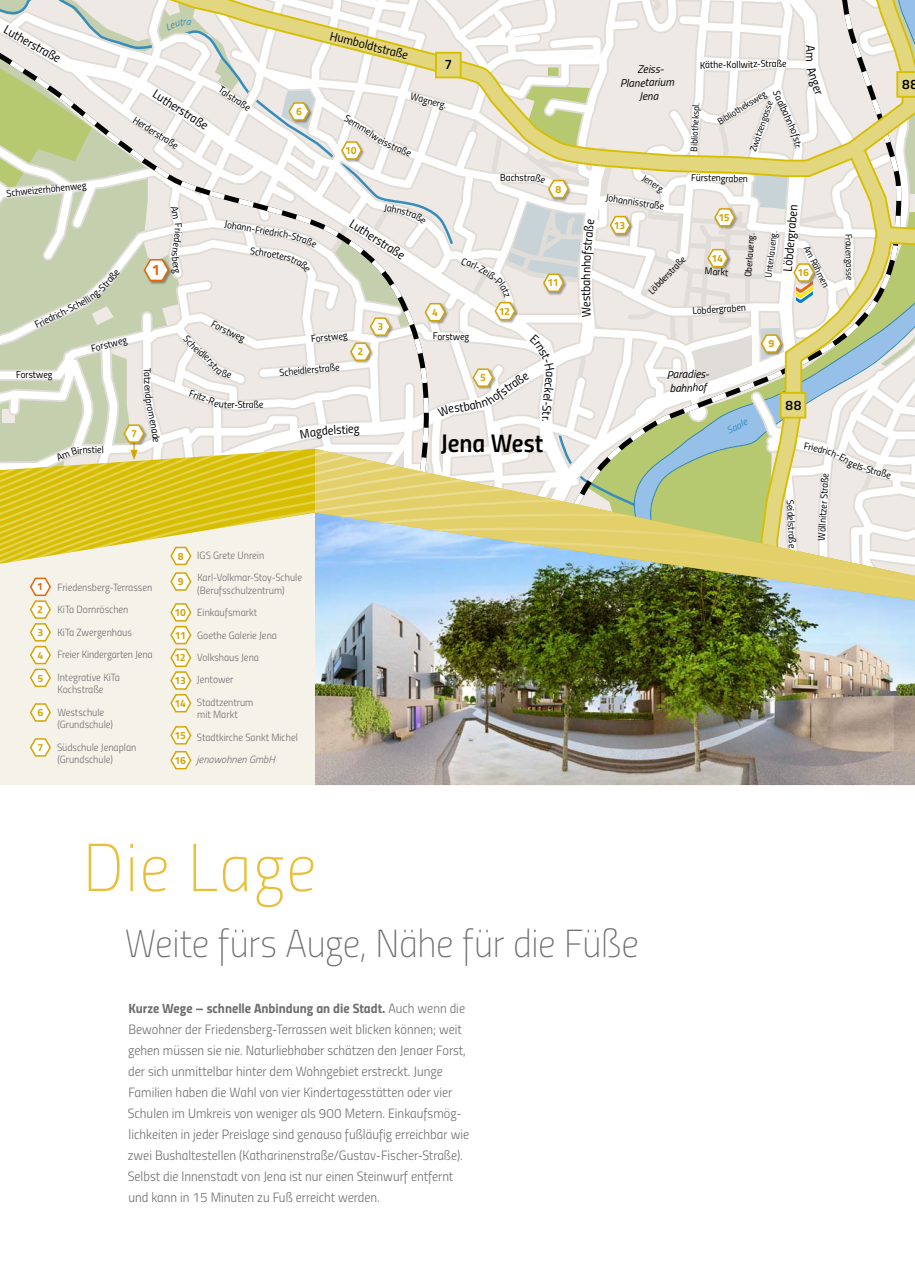
<style>
.page{position:relative;width:915px;height:1285px;background:#fff}
.page>*{position:absolute;margin:0;border:0;box-sizing:border-box;transform-origin:0 0}
.t1{font:67.5px "Titillium Thin Upright";letter-spacing:.025em;color:#eabe38}
.t2{font:39px "Titillium Thin Upright";letter-spacing:-.01em;color:#706f6f}
.t3{font:25.5px "Titillium Semibold Upright";letter-spacing:-.005em;color:#000}
.t4{font:15px "Titillium Bold Upright";color:#eb6209}
.t5{font:13.65px "Titillium Semibold Upright";color:#000}
.t6{font:13.5px/21px "Titillium Light Upright";color:#706f6f}
.t7{font:13.5px "Titillium Bold Upright";color:#706f6f}
.t8{font:12.45px "Titillium Regular Upright";color:#000}
.t9{font:italic 11.25px/13.5px "Titillium";color:#000}
.t10{font:10.5px/22.4px "Titillium Light Upright";color:#706f6f}
.t11{font:10.5px/22.8px "Titillium Bold Upright";letter-spacing:-.03em;color:#d4a504;text-align:justify}
.t12{font:italic 300 10.5px "Titillium";color:#706f6f}
.t13{font:10.5px "Titillium Bold Upright";color:#eb6209}
.t14{font:9.9px "Titillium Regular Upright";color:#000}
.t15{font:italic 9.9px "Titillium";color:#368dbc}
.t16{font:9.3px "Titillium Regular Upright";color:#000}
.s1{font-family:"Titillium Light Upright"}
</style>
<div class="page">
<img style="left:315px;top:770px;width:599px;height:14px">
<div style="left:0;top:770px;width:315px;height:14px;background:#f5f2ea"></div>
<img style="left:0;top:0;width:914px;height:770px">
<p class="t8" style="left:10px;top:20px;width:23px;rotate:30deg">Luth</p>
<p class="t8" style="left:28px;top:31px;width:37px;rotate:29deg">erstraß</p>
<p class="t14" style="left:6px;top:186px;width:82px;rotate:-6deg">Schweizerhöhenweg</p>
<p class="t14" style="left:39px;top:315px;width:36px;rotate:-26deg">iedrich-S</p>
<p class="t8" style="left:159px;top:85px;width:64px;rotate:33deg">Lutherstraße</p>
<p class="t14" style="left:138px;top:112px;width:53px;rotate:33deg">Herderstraße</p>
<p class="t14" style="left:224px;top:82px;width:38px;rotate:34deg">Talstraße</p>
<p class="t11" style="left:296px;top:99px;width:7px">6</p>
<p class="t8" style="left:332px;top:27px;width:82px;rotate:14deg">Humboldtstraße</p>
<p class="t5" style="left:444px;top:54px;width:9px">7</p>
<p class="t14" style="left:349px;top:111px;width:26px;rotate:31deg">Semm</p>
<p class="t11" style="left:345px;top:138px;width:13px">10</p>
<p class="t14" style="left:412px;top:89px;width:38px;rotate:15deg">Wagnerg.</p>
<p class="t14" style="left:394px;top:139px;width:22px;rotate:24deg">traße</p>
<p class="t9" style="left:636px;top:62px;width:29px;rotate:-2deg">Zeiss-</p>
<p class="t9" style="left:619px;top:76px;width:56px;rotate:-2deg">Planetarium</p>
<p class="t9" style="left:638px;top:89px;width:21px;rotate:-2deg">Jena</p>
<p class="t14" style="left:699px;top:58px;width:88px;rotate:-1deg">Käthe-Kollwitz-Straße</p>
<p class="t16" style="left:686px;top:151px;width:50px;rotate:-87deg">Bibliothekspl.</p>
<p class="t16" style="left:714px;top:117px;width:57px;rotate:-32deg">Bibliotheksweg</p>
<p class="t14" style="left:786px;top:97px;width:33px;rotate:65deg">albahnh</p>
<p class="t16" style="left:746px;top:149px;width:54px;rotate:-71deg">Zwätzengasse</p>
<p class="t8" style="left:819px;top:45px;width:18px;rotate:90deg">Am</p>
<p class="t8" style="left:819px;top:64px;width:30px;rotate:71deg">Anger</p>
<p class="t14" style="left:510px;top:170px;width:10px">ch</p>
<p class="t14" style="left:691px;top:170px;width:58px;rotate:1deg">Fürstengraben</p>
<p class="t16" style="left:646px;top:171px;width:26px;rotate:32deg">Jenerg.</p>
<p class="t11" style="left:555px;top:177px;width:7px">8</p>
<p class="t14" style="left:607px;top:190px;width:60px;rotate:9deg">Johannisstraße</p>
<p class="t8" style="left:778px;top:270px;width:68px;rotate:-85deg">Löbdergraben</p>
<p class="t11" style="left:718px;top:205px;width:13px">15</p>
<p class="t8" style="left:355px;top:214px;width:64px;rotate:32deg">Lutherstraße</p>
<p class="t8" style="left:578px;top:240px;width:24px;rotate:-84deg">raße</p>
<p class="t14" style="left:225px;top:217px;width:61px;rotate:9deg">Johann-Friedric</p>
<p class="t11" style="left:613px;top:213px;width:13px">13</p>
<p class="t14" style="left:186px;top:228px;width:5px;rotate:90deg">r</p>
<p class="t16" style="left:741px;top:277px;width:45px;rotate:-86deg">Oberlaueng.</p>
<p class="t16" style="left:761px;top:276px;width:48px;rotate:-83deg">Unterlaueng.</p>
<p class="t16" style="left:812px;top:243px;width:47px;rotate:63deg">Am Rähmen</p>
<p class="t16" style="left:855px;top:233px;width:48px;rotate:89deg">Frauengasse</p>
<p class="t14" style="left:251px;top:243px;width:28px;rotate:9deg">Schroe</p>
<p class="t11" style="left:711px;top:246px;width:13px">14</p>
<p class="t8" style="left:577px;top:261px;width:8px;rotate:-90deg">o</p>
<p class="t16" style="left:645px;top:287px;width:50px;rotate:-46deg">Löbderstraße</p>
<p class="t8" style="left:576px;top:285px;width:26px;rotate:-89deg">ahnh</p>
<p class="t4" style="left:152px;top:258px;width:10px">1</p>
<p class="t11" style="left:797px;top:260px;width:13px">16</p>
<p class="t14" style="left:705px;top:263px;width:25px;rotate:4deg">Markt</p>
<p class="t11" style="left:547px;top:270px;width:13px">11</p>
<p class="t8" style="left:576px;top:296px;width:12px;rotate:-90deg">tb</p>
<p class="t11" style="left:377px;top:314px;width:7px">3</p>
<p class="t11" style="left:432px;top:300px;width:7px">4</p>
<p class="t11" style="left:498px;top:299px;width:13px">12</p>
<p class="t14" style="left:691px;top:303px;width:55px;rotate:-4deg">Löbdergraben</p>
<p class="t14" style="left:90px;top:341px;width:38px;rotate:-13deg">Forstweg</p>
<p class="t14" style="left:199px;top:341px;width:20px;rotate:39deg">eidle</p>
<p class="t14" style="left:310px;top:331px;width:38px;rotate:-5deg">Forstweg</p>
<p class="t14" style="left:16px;top:367px;width:38px;rotate:-1deg">Forstweg</p>
<p class="t14" style="left:279px;top:365px;width:62px;rotate:-5deg">Scheidlerstraße</p>
<p class="t11" style="left:131px;top:421px;width:7px">7</p>
<p class="t14" style="left:192px;top:386px;width:15px;rotate:19deg">Frit</p>
<p class="t14" style="left:234px;top:397px;width:13px">-St</p>
<p class="t11" style="left:357px;top:339px;width:7px">2</p>
<p class="t13" style="left:37px;top:578px;width:7px">1</p>
<p class="t11" style="left:37px;top:597px;width:8px">2<br>3<br>4<br>5</p>
<p class="t11" style="left:37px;top:700px;width:7px">6</p>
<p class="t11" style="left:37px;top:735px;width:7px">7</p>
<p class="t10" style="left:57px;top:575px;width:97px">Friedensberg-Terrassen<br>KiTa Dornröschen<br>KiTa Zwergenhaus<br>Freier Kindergarten Jena<br>Integrative KiTa</p>
<p class="t10" style="left:57px;top:677px;width:48px">Kochstraße<br>Westschule</p>
<p class="t10" style="left:57px;top:712px;width:81px">(Grundschule)<br>Südschule Jenaplan</p>
<p class="t10" style="left:57px;top:747px;width:57px">(Grundschule)</p>
<p class="t11" style="left:178px;top:543px;width:7px">8</p>
<p class="t11" style="left:178px;top:569px;width:7px">9</p>
<p class="t11" style="left:174px;top:600px;width:13px">10</p>
<p class="t11" style="left:175px;top:622px;width:13px">11</p>
<p class="t11" style="left:174px;top:645px;width:13px">12</p>
<p class="t11" style="left:174px;top:668px;width:13px">13</p>
<p class="t11" style="left:174px;top:691px;width:13px">14</p>
<p class="t11" style="left:174px;top:723px;width:13px">15</p>
<p class="t11" style="left:174px;top:747px;width:13px">16</p>
<p class="t10" style="left:197px;top:543px;width:106px">IGS Grete Unrein<br>Karl-Volkmar-Stoy-Schule</p>
<p class="t10" style="left:197px;top:578px;width:89px">(Berufsschulzentrum)<br>Einkaufsmarkt<br>Goethe Galerie Jena<br>Volkshaus Jena<br>Jentower<br>Stadtzentrum</p>
<p class="t10" style="left:197px;top:703px;width:102px">mit Markt<br>Stadtkirche Sankt Michel</p>
<p class="t12" style="left:196px;top:751px;width:80px">jenawohnen GmbH</p>
<p class="t14" style="left:433px;top:329px;width:38px;rotate:1deg">Forstweg</p>
<p class="t11" style="left:480px;top:365px;width:7px">5</p>
<p class="t8" style="left:487px;top:390px;width:31px;rotate:-35deg">ofstra</p>
<p class="t8" style="left:555px;top:415px;width:6px;rotate:90deg">r</p>
<h3 class="t3" style="left:441px;top:423px;width:104px">Jena West</h3>
<p class="t9" style="left:666px;top:367px;width:46px;rotate:-2deg">Paradies&shy;bahnhof</p>
<p class="t15" style="left:723px;top:424px;width:23px;rotate:-27deg">Saale</p>
<p class="t11" style="left:768px;top:331px;width:7px">9</p>
<p class="t5" style="left:785px;top:395px;width:17px">88</p>
<p class="t14" style="left:797px;top:499px;width:50px;rotate:87deg">Seidelstraße</p>
<p class="t14" style="left:814px;top:540px;width:69px;rotate:-87deg">Wöllnitzer Straße</p>
<h1 class="t1" style="left:83px;top:819px;width:235px">Die Lage</h1>
<h2 class="t2" style="left:125px;top:915px;width:515px">Weite fürs Auge, Nähe für die Füße</h2>
<p class="t7" style="left:128px;top:997px;width:338px">Kurze Wege – schnelle Anbindung an die Stadt. <span class="s1">Auch wenn die</span></p>
<p class="t6" style="left:128px;top:1017px;width:343px">Bewohner der Friedensberg-Terrassen weit blicken können; weit gehen müssen sie nie. Naturliebhaber schätzen den Jenaer Forst, der sich unmittelbar hinter dem Wohngebiet erstreckt. Junge Familien haben die Wahl von vier Kindertagesstätten oder vier Schulen im Umkreis von weniger als 900 Metern. Einkaufsmög&shy;lichkeiten in jeder Preislage sind genauso fußläufig erreichbar wie zwei Bushaltestellen (Katharinenstraße/Gustav-Fischer-Straße).<br>Selbst die Innenstadt von Jena ist nur einen Steinwurf entfernt und kann in 15 Minuten zu Fuß erreicht werden.</p>
<p class="t5" style="left:901px;top:74px;width:17px">88</p>
</div>
